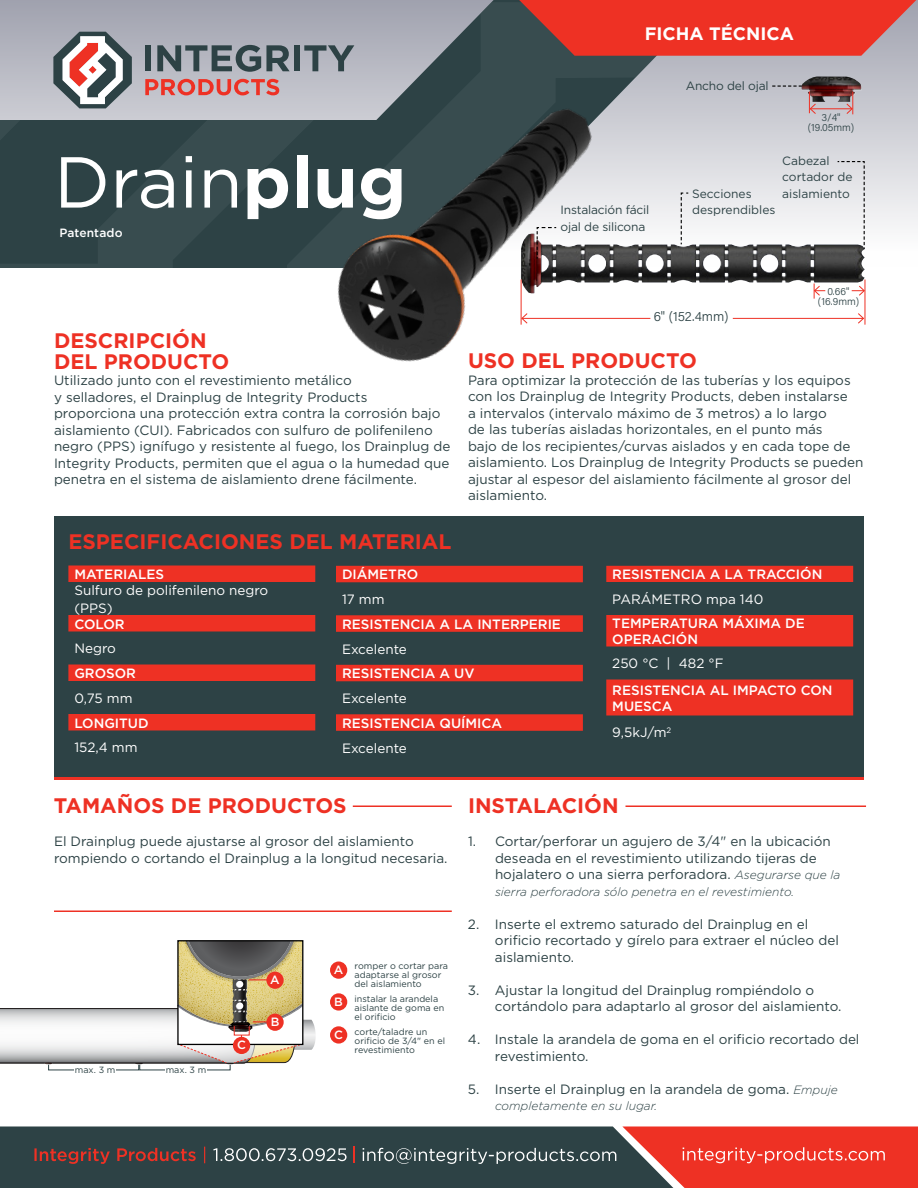
<style>
.page{position:relative;width:918px;height:1188px;background:#fff}
.page>*{position:absolute;margin:0;border:0;box-sizing:border-box;transform-origin:0 0}
.t1{font:72px "Gotham";color:#fff}
.t2{font:700 21px/21px "Gotham";color:#ee3124}
.t3{font:700 18px "Gotham";color:#fff}
.t4{font:13.5px/16.5px "Gotham";color:#2d4245}
.t5{font:500 13.5px/16.5px "Gotham";color:#fff}
.t6{font:13.5px/18px "Gotham";color:#fff}
.t7{font:13.5px "Acumin Variable Concept";color:#2d4245}
.t8{font:12px/16.5px "Gotham";letter-spacing:-.01em;color:#2d4245}
.t9{font:italic 300 12px "Gotham";color:#2d4245}
.t10{font:500 12px "Gotham";letter-spacing:.01em;color:#fff}
.t11{font:10.5px/10.5px "Acumin Variable Concept";letter-spacing:.005em;color:#2d4245;text-align:center}
.t12{font:9px/9px "Gotham";color:#2d4245}
.s1{font-weight:700}
.s2{font-weight:300;font-style:italic;font-size:12px}
</style>
<div class="page">
<div style="left:0;top:0;width:918px;height:267px;background:linear-gradient(to bottom,#9da0ac,#fff)"></div>
<svg style="left:0;top:0;width:366px;height:268px"></svg>
<svg style="left:519px;top:0;width:397px;height:56px"></svg>
<svg style="left:53px;top:32px;width:79px;height:76px"></svg>
<svg style="left:145px;top:79px;width:17px;height:16px"></svg>
<div style="left:145px;top:45px;width:6px;height:26px;background:#2d4245"></div>
<svg style="left:157px;top:45px;width:5px;height:27px"></svg>
<img style="left:782px;top:233px;width:83px;height:60px">
<svg style="left:836px;top:160px;width:29px;height:90px"></svg>
<svg style="left:852px;top:285px;width:13px;height:11px"></svg>
<hr style="left:865px;top:280px;width:1px;height:45px;background:#ee3124">
<svg style="left:814px;top:284px;width:11px;height:15px"></svg>
<img style="left:801px;top:76px;width:61px;height:26px">
<hr style="left:810px;top:108px;width:42px;height:1px;background:#ee3124">
<svg style="left:809px;top:92px;width:8px;height:23px"></svg>
<svg style="left:846px;top:92px;width:7px;height:23px"></svg>
<img style="left:162px;top:9px;width:620px;height:353px">
<hr style="left:733px;top:318px;width:130px;height:1px;background:#ee3124">
<svg style="left:857px;top:312px;width:8px;height:12px"></svg>
<hr style="left:522px;top:318px;width:128px;height:1px;background:#ee3124">
<svg style="left:521px;top:312px;width:7px;height:12px"></svg>
<svg style="left:772px;top:86px;width:30px;height:1px"></svg>
<hr style="left:353px;top:806px;width:99px;height:1px;background:#ee3124">
<hr style="left:625px;top:806px;width:241px;height:1px;background:#ee3124">
<hr style="left:54px;top:910px;width:398px;height:2px;background:#ee3124">
<div style="left:54px;top:516px;width:810px;height:264px;background:#2d4245"></div>
<hr style="left:54px;top:777px;width:810px;height:3px;background:#ee3124">
<svg style="left:68px;top:566px;width:247px;height:164px"></svg>
<svg style="left:336px;top:566px;width:247px;height:165px"></svg>
<svg style="left:606px;top:566px;width:247px;height:150px"></svg>
<div style="left:330px;top:1026px;width:17px;height:18px;background:#ee3124;border-radius:50%"></div>
<div style="left:330px;top:993px;width:17px;height:18px;background:#ee3124;border-radius:50%"></div>
<div style="left:330px;top:962px;width:17px;height:17px;background:#ee3124;border-radius:50%"></div>
<svg style="left:0;top:940px;width:316px;height:124px"></svg>
<svg style="left:0;top:1126px;width:918px;height:62px"></svg>
<h3 class="t3" style="left:645px;top:22px;width:151px">FICHA TÉCNICA</h3>
<h1 class="t1" style="left:54px;top:136px;width:354px">Drain<span class="s1">plug</span></h1>
<p class="t10" style="left:59px;top:225px;width:65px">Patentado</p>
<p class="t8" style="left:561px;top:201px;width:90px">Instalación fácil ojal de silicona</p>
<p class="t8" style="left:686px;top:77px;width:84px">Ancho del ojal</p>
<p class="t11" style="left:808px;top:111px;width:48px">3/4" (19.05mm)</p>
<p class="t8" style="left:692px;top:185px;width:85px">Secciones desprendibles</p>
<p class="t8" style="left:782px;top:152px;width:72px">Cabezal cortador de aislamiento</p>
<h2 class="t2" style="left:54px;top:330px;width:177px">DESCRIPCIÓN<br>DEL PRODUCTO</h2>
<p class="t4" style="left:54px;top:372px;width:398px">Utilizado junto con el revestimiento metálico<br>y selladores, el Drainplug de Integrity Products proporciona una protección extra contra la corrosión bajo aislamiento (CUI). Fabricados con sulfuro de polifenileno negro (PPS) ignífugo y resistente al fuego, los Drainplug de Integrity Products, permiten que el agua o la humedad que penetra en el sistema de aislamiento drene fácilmente.</p>
<p class="t7" style="left:654px;top:307px;width:76px">6" (152.4mm)</p>
<p class="t11" style="left:818px;top:285px;width:43px">0.66" (16.9mm)</p>
<h2 class="t2" style="left:468px;top:350px;width:230px">USO DEL PRODUCTO</h2>
<p class="t4" style="left:468px;top:372px;width:397px">Para optimizar la protección de las tuberías y los equipos con los Drainplug de Integrity Products, deben instalarse<br>a intervalos (intervalo máximo de 3 metros) a lo largo<br>de las tuberías aisladas horizontales, en el punto más<br>bajo de los recipientes/curvas aislados y en cada tope de aislamiento. Los Drainplug de Integrity Products se pueden ajustar al espesor del aislamiento fácilmente al grosor del aislamiento.</p>
<h2 class="t2" style="left:68px;top:531px;width:385px">ESPECIFICACIONES DEL MATERIAL</h2>
<p class="t5" style="left:74px;top:566px;width:91px">MATERIALES</p>
<p class="t6" style="left:74px;top:581px;width:195px">Sulfuro de polifenileno negro (PPS)</p>
<p class="t5" style="left:74px;top:615px;width:52px">COLOR</p>
<p class="t6" style="left:74px;top:639px;width:43px">Negro</p>
<p class="t5" style="left:74px;top:665px;width:63px">GROSOR</p>
<p class="t6" style="left:74px;top:689px;width:60px">0,75 mm</p>
<p class="t5" style="left:74px;top:714px;width:76px">LONGITUD</p>
<p class="t6" style="left:74px;top:738px;width:65px">152,4 mm</p>
<p class="t5" style="left:342px;top:566px;width:78px">DIÁMETRO</p>
<p class="t6" style="left:342px;top:590px;width:44px">17 mm</p>
<p class="t5" style="left:342px;top:616px;width:221px">RESISTENCIA A LA INTERPERIE</p>
<p class="t6" style="left:342px;top:640px;width:66px">Excelente</p>
<p class="t5" style="left:342px;top:665px;width:134px">RESISTENCIA A UV</p>
<p class="t6" style="left:342px;top:689px;width:66px">Excelente</p>
<p class="t5" style="left:342px;top:715px;width:162px">RESISTENCIA QUÍMICA</p>
<p class="t6" style="left:342px;top:739px;width:66px">Excelente</p>
<p class="t5" style="left:612px;top:566px;width:212px">RESISTENCIA A LA TRACCIÓN</p>
<p class="t6" style="left:612px;top:590px;width:153px">PARÁMETRO mpa 140</p>
<p class="t5" style="left:612px;top:615px;width:194px">TEMPERATURA MÁXIMA DE<br>OPERACIÓN</p>
<p class="t6" style="left:612px;top:654px;width:113px">250 °C | 482 °F</p>
<p class="t5" style="left:612px;top:681px;width:222px">RESISTENCIA AL IMPACTO CON<br>MUESCA</p>
<p class="t6" style="left:612px;top:723px;width:61px">9,5kJ/m<sup>2</sup></p>
<h2 class="t2" style="left:54px;top:795px;width:295px">TAMAÑOS DE PRODUCTOS</h2>
<h2 class="t2" style="left:468px;top:795px;width:152px">INSTALACIÓN</h2>
<p class="t4" style="left:54px;top:833px;width:395px">El Drainplug puede ajustarse al grosor del aislamiento rompiendo o cortando el Drainplug a la longitud necesaria.</p>
<p class="t4" style="left:495px;top:833px;width:347px;text-indent:-27px">1. Cortar/perforar un agujero de 3/4" en la ubicación deseada en el revestimiento utilizando tijeras de hojalatero o una sierra perforadora. <span class="s2">Asegurarse que la</span></p>
<p class="t9" style="left:495px;top:884px;width:301px">sierra perforadora sólo penetra en el revestimiento.</p>
<p class="t4" style="left:495px;top:915px;width:345px;text-indent:-27px">2. Inserte el extremo saturado del Drainplug en el orificio recortado y gírelo para extraer el núcleo del aislamiento.</p>
<p class="t4" style="left:495px;top:981px;width:348px;text-indent:-27px">3. Ajustar la longitud del Drainplug rompiéndolo o cortándolo para adaptarlo al grosor del aislamiento.</p>
<p class="t4" style="left:495px;top:1031px;width:366px;text-indent:-27px">4. Instale la arandela de goma en el orificio recortado del revestimiento.</p>
<p class="t4" style="left:468px;top:1080px;width:371px">5. Inserte el Drainplug en la arandela de goma. <span class="s2">Empuje</span></p>
<p class="t9" style="left:495px;top:1098px;width:164px">completamente en su lugar.</p>
<p class="t12" style="left:355px;top:961px;width:95px">romper o cortar para adaptarse al grosor del aislamiento</p>
<p class="t12" style="left:355px;top:994px;width:91px">instalar la arandela aislante de goma en el orificio</p>
<p class="t12" style="left:355px;top:1027px;width:92px">corte/taladre un orificio de 3/4" en el</p>
<p class="t10" style="left:334px;top:962px;width:11px">A</p>
<p class="t10" style="left:270px;top:972px;width:11px">A</p>
<p class="t10" style="left:334px;top:994px;width:10px">B</p>
<p class="t10" style="left:271px;top:1014px;width:10px">B</p>
<p class="t10" style="left:334px;top:1027px;width:10px">C</p>
<p class="t10" style="left:237px;top:1037px;width:10px">C</p>
<p class="t12" style="left:355px;top:1045px;width:62px">revestimiento</p>
<p class="t12" style="left:75px;top:1065px;width:42px">max. 3 m</p>
<p class="t12" style="left:166px;top:1065px;width:42px">max. 3 m</p>
</div>
